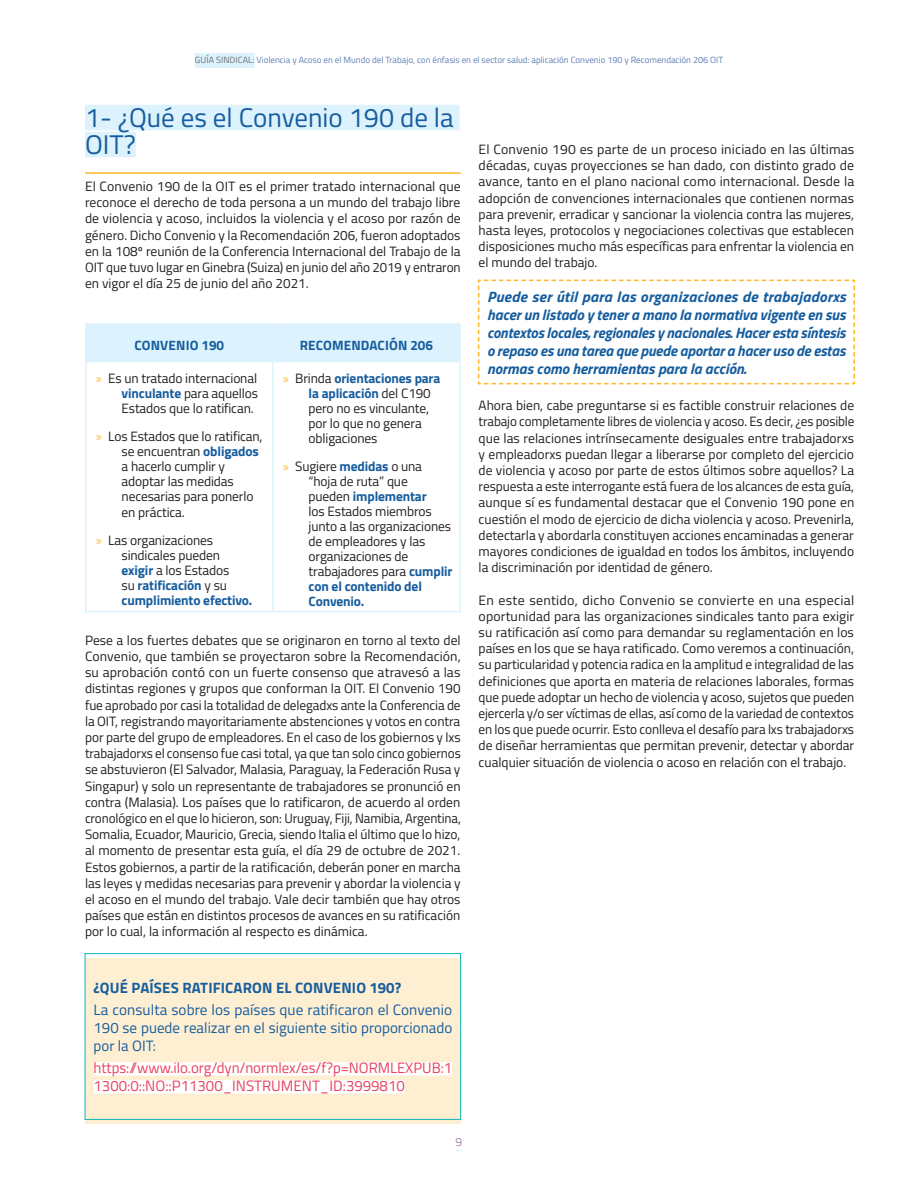
<style>
.page{position:relative;width:918px;height:1188px;background:#fff}
.page>*{position:absolute;margin:0;border:0;box-sizing:border-box;transform-origin:0 0}
.t1{font:27px/27px "Titillium";color:#175d9e}
.t2{font:italic 700 15px/18px "Titillium Web";color:#175d9e;text-align:justify}
.t3{font:15px/18px "Titillium Web";color:#175d9e;text-align:justify}
.t4{font:15px/18px "Titillium Web";letter-spacing:-.005em;color:#e8415d}
.t5{font:700 15px "Titillium Web";letter-spacing:.01em;color:#175d9e}
.t6{font:13.5px/16.2px "Titillium Web";letter-spacing:-.01em;color:#231f20;text-align:justify}
.t7{font:700 13.5px "Titillium Web";letter-spacing:.01em;color:#175d9e}
.t8{font:200 12px "Titillium Web";color:#4b215f}
.t9{font:9px "Titillium Web";color:#607eb4}
.s1{color:#6c6d70}
.s2{font-family:"Myriad Pro";color:#fcb828}
.s3{font-weight:700;color:#175d9e}
</style>
<div class="page">
<div style="left:195px;top:53px;width:60px;height:15px;background:#dcf2fc"></div>
<hr style="left:85px;top:172px;width:376px;height:2px;background:#fcb828">
<div style="left:85px;top:105px;width:375px;height:25px;background:#dcf2fc"></div>
<div style="left:85px;top:132px;width:51px;height:25px;background:#dcf2fc"></div>
<div style="left:85px;top:958px;width:376px;height:166px;background:#feefd2"></div>
<div style="left:85px;top:953px;width:376px;height:167px;border:1px solid #0cb7b9"></div>
<div style="left:94px;top:1062px;width:358px;height:14px;background:#fff"></div>
<div style="left:94px;top:1080px;width:311px;height:14px;background:#fff"></div>
<div style="left:87px;top:325px;width:372px;height:36px;background:#dcf2fc"></div>
<hr style="left:85px;top:323px;width:188px;height:2px;background:#dcf2fc">
<hr style="left:85px;top:325px;width:2px;height:36px;background:#dcf2fc">
<hr style="left:273px;top:323px;width:188px;height:2px;background:#dcf2fc">
<hr style="left:272px;top:325px;width:2px;height:36px;background:#dcf2fc">
<hr style="left:459px;top:325px;width:2px;height:36px;background:#dcf2fc">
<hr style="left:85px;top:361px;width:188px;height:1px;background:#dcf2fc">
<hr style="left:85px;top:362px;width:2px;height:249px;background:#dcf2fc">
<hr style="left:273px;top:361px;width:188px;height:1px;background:#dcf2fc">
<hr style="left:272px;top:362px;width:2px;height:249px;background:#dcf2fc">
<hr style="left:459px;top:362px;width:2px;height:249px;background:#dcf2fc">
<hr style="left:85px;top:611px;width:188px;height:1px;background:#dcf2fc">
<hr style="left:273px;top:611px;width:188px;height:1px;background:#dcf2fc">
<svg style="left:477px;top:279px;width:378px;height:106px"></svg>
<p class="t9" style="left:195px;top:54px;width:530px"><span class="s1">GUÍA SINDICAL:</span> Violencia y Acoso en el Mundo del Trabajo, con énfasis en el sector salud: aplicación Convenio 190 y Recomendación 206 OIT</p>
<h1 class="t1" style="left:85px;top:102px;width:370px">1- ¿Qué es el Convenio 190 de la<br>OIT?</h1>
<p class="t6" style="left:85px;top:178px;width:377px">El Convenio 190 de la OIT es el primer tratado internacional que reconoce el derecho de toda persona a un mundo del trabajo libre de violencia y acoso, incluidos la violencia y el acoso por razón de género. Dicho Convenio y la Recomendación 206, fueron adoptados en la 108º reunión de la Conferencia Internacional del Trabajo de la OIT que tuvo lugar en Ginebra (Suiza) en junio del año 2019 y entraron en vigor el día 25 de junio del año 2021.</p>
<p class="t7" style="left:134px;top:335px;width:91px">CONVENIO 190</p>
<p class="t7" style="left:300px;top:335px;width:135px">RECOMENDACIÓN 206</p>
<p class="t6" style="left:122px;top:371px;width:138px;line-height:15px;text-indent:-26px"><span class="s2">»</span> Es un tratado internacional <span class="s3">vinculante</span> para aquellos Estados que lo ratifican.</p>
<p class="t6" style="left:122px;top:428px;width:143px;line-height:15.3px;text-align:left;text-indent:-26px"><span class="s2">»</span> Los Estados que lo ratifican, se encuentran <span class="s3">obligados </span>a hacerlo cumplir y adoptar las medidas necesarias para ponerlo en práctica.</p>
<p class="t6" style="left:122px;top:532px;width:132px;line-height:15px;text-align:left;text-indent:-26px"><span class="s2">»</span> Las organizaciones sindicales pueden <span class="s3">exigir</span> a los Estados<br>su <span class="s3">ratificación</span> y su <span class="s3">cumplimiento efectivo.</span></p>
<p class="t6" style="left:309px;top:370px;width:133px;line-height:15px;text-align:left;text-indent:-26px"><span class="s2">»</span> Brinda <span class="s3">orientaciones para la aplicación</span> del C190 pero no es vinculante, por lo que no genera obligaciones</p>
<p class="t6" style="left:309px;top:458px;width:145px;line-height:15px;text-align:left;text-indent:-26px"><span class="s2">»</span> Sugiere <span class="s3">medidas</span> o una “hoja de ruta” que pueden <span class="s3">implementar<br></span>los Estados miembros junto a las organizaciones de empleadores y las organizaciones de trabajadores para <span class="s3">cumplir con el contenido del<br>Convenio.</span></p>
<p class="t6" style="left:85px;top:631px;width:377px">Pese a los fuertes debates que se originaron en torno al texto del Convenio, que también se proyectaron sobre la Recomendación, su aprobación contó con un fuerte consenso que atravesó a las distintas regiones y grupos que conforman la OIT. El Convenio 190 fue aprobado por casi la totalidad de delegadxs ante la Conferencia de la OIT, registrando mayoritariamente abstenciones y votos en contra por parte del grupo de empleadores. En el caso de los gobiernos y lxs trabajadorxs el consenso fue casi total, ya que tan solo cinco gobiernos se abstuvieron (El Salvador, Malasia, Paraguay, la Federación Rusa y Singapur) y solo un representante de trabajadores se pronunció en contra (Malasia). Los países que lo ratificaron, de acuerdo al orden cronológico en el que lo hicieron, son: Uruguay, Fiji, Namibia, Argentina, Somalia, Ecuador, Mauricio, Grecia, siendo Italia el último que lo hizo, al momento de presentar esta guía, el día 29 de octubre de 2021.<br>Estos gobiernos, a partir de la ratificación, deberán poner en marcha las leyes y medidas necesarias para prevenir y abordar la violencia y el acoso en el mundo del trabajo. Vale decir también que hay otros países que están en distintos procesos de avances en su ratificación por lo cual, la información al respecto es dinámica.</p>
<p class="t5" style="left:94px;top:976px;width:309px">¿QUÉ PAÍSES RATIFICARON EL CONVENIO 190?</p>
<p class="t3" style="left:94px;top:1000px;width:360px">La consulta sobre los países que ratificaron el Convenio 190 se puede realizar en el siguiente sitio proporcionado por la OIT:</p>
<p class="t4" style="left:94px;top:1058px;width:360px">https://www.ilo.org/dyn/normlex/es/f?p=NORMLEXPUB:1<br>1300:0::NO::P11300_INSTRUMENT_ID:3999810</p>
<p class="t6" style="left:479px;top:141px;width:377px">El Convenio 190 es parte de un proceso iniciado en las últimas décadas, cuyas proyecciones se han dado, con distinto grado de avance, tanto en el plano nacional como internacional. Desde la adopción de convenciones internacionales que contienen normas para prevenir, erradicar y sancionar la violencia contra las mujeres, hasta leyes, protocolos y negociaciones colectivas que establecen disposiciones mucho más específicas para enfrentar la violencia en el mundo del trabajo.</p>
<p class="t2" style="left:487px;top:286px;width:360px">Puede ser útil para las organizaciones de trabajadorxs hacer un listado y tener a mano la normativa vigente en sus contextos locales, regionales y nacionales. Hacer esta síntesis o repaso es una tarea que puede aportar a hacer uso de estas normas como herramientas para la acción.</p>
<p class="t6" style="left:479px;top:397px;width:377px">Ahora bien, cabe preguntarse si es factible construir relaciones de trabajo completamente libres de violencia y acoso. Es decir, ¿es posible que las relaciones intrínsecamente desiguales entre trabajadorxs y empleadorxs puedan llegar a liberarse por completo del ejercicio de violencia y acoso por parte de estos últimos sobre aquellos? La respuesta a este interrogante está fuera de los alcances de esta guía, aunque sí es fundamental destacar que el Convenio 190 pone en cuestión el modo de ejercicio de dicha violencia y acoso. Prevenirla, detectarla y abordarla constituyen acciones encaminadas a generar mayores condiciones de igualdad en todos los ámbitos, incluyendo la discriminación por identidad de género.</p>
<p class="t6" style="left:479px;top:591px;width:377px">En este sentido, dicho Convenio se convierte en una especial oportunidad para las organizaciones sindicales tanto para exigir su ratificación así como para demandar su reglamentación en los países en los que se haya ratificado. Como veremos a continuación, su particularidad y potencia radica en la amplitud e integralidad de las definiciones que aporta en materia de relaciones laborales, formas que puede adoptar un hecho de violencia y acoso, sujetos que pueden ejercerla y/o ser víctimas de ellas, así como de la variedad de contextos en los que puede ocurrir. Esto conlleva el desafío para lxs trabajadorxs de diseñar herramientas que permitan prevenir, detectar y abordar cualquier situación de violencia o acoso en relación con el trabajo.</p>
<p class="t8" style="left:456px;top:1133px;width:8px">9</p>
</div>
